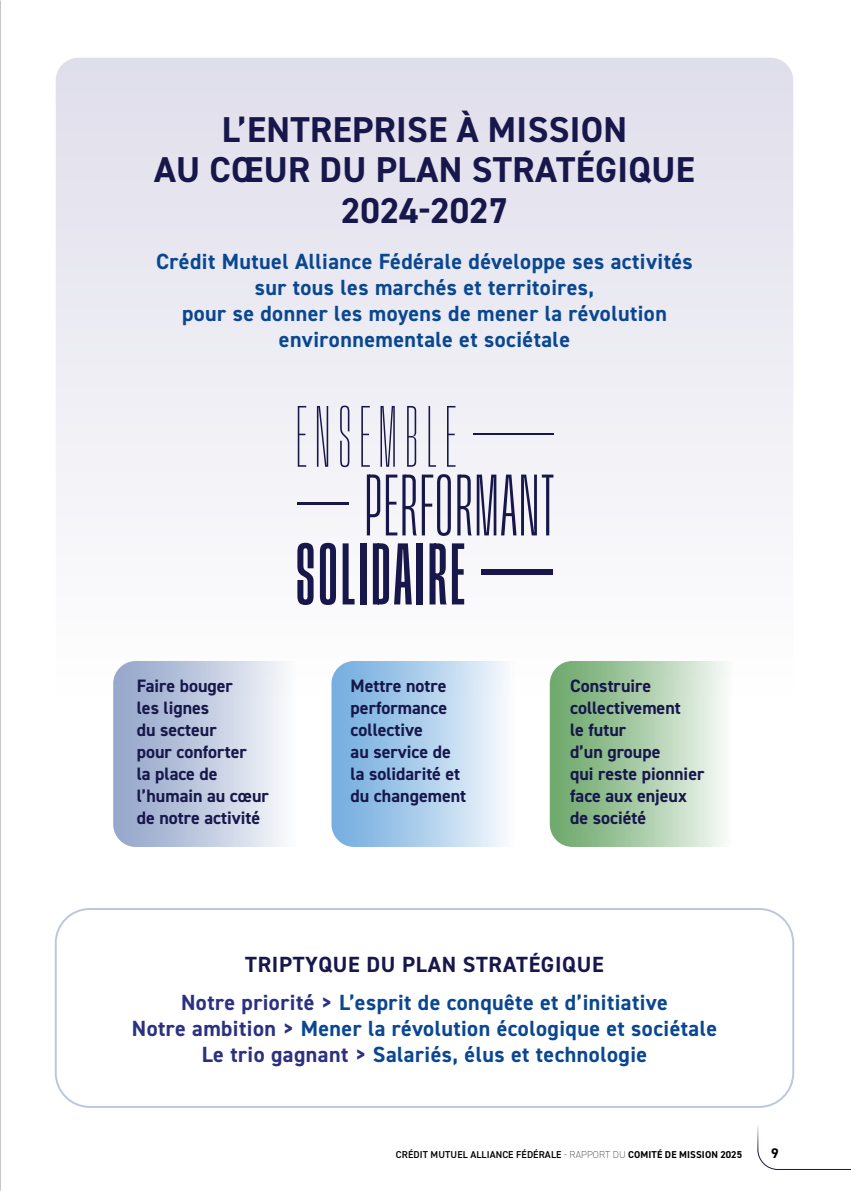
<style>
.page{position:relative;width:851px;height:1191px;background:#fff}
.page>*{position:absolute;margin:0;border:0;box-sizing:border-box;transform-origin:0 0}
.t1{font:700 36px/40px "DIN2014";letter-spacing:.01em;color:#17174b;text-align:center}
.t2{font:700 22px/26px "DIN2014";letter-spacing:.02em;color:#0a4791;text-align:center}
.t3{font:700 18px/22px "DIN2014";color:#17174b}
.t4{font:700 14px "DIN2014";color:#000}
.t5{font:600 10px "DIN2014";letter-spacing:.01em;color:#000}
.s1{color:#17174b}
.s2{color:#2b3180}
.s3{font-weight:200}
.s4{font-weight:700}
</style>
<div class="page">
<svg style="left:56px;top:58px;width:737px;height:547px;fill:#ebebf3"></svg>
<div style="left:55px;top:908px;width:739px;height:200px;border:2px solid #bdc7e0;border-radius:34px"></div>
<svg style="left:298px;top:406px;width:8px;height:61px"></svg>
<svg style="left:317px;top:406px;width:11px;height:61px"></svg>
<svg style="left:340px;top:405px;width:9px;height:62px"></svg>
<svg style="left:361px;top:406px;width:9px;height:61px"></svg>
<svg style="left:380px;top:406px;width:15px;height:61px"></svg>
<svg style="left:407px;top:406px;width:9px;height:61px"></svg>
<svg style="left:428px;top:406px;width:8px;height:61px"></svg>
<svg style="left:447px;top:406px;width:8px;height:61px"></svg>
<svg style="left:367px;top:474px;width:13px;height:61px"></svg>
<svg style="left:386px;top:474px;width:65px;height:62px"></svg>
<svg style="left:457px;top:474px;width:96px;height:61px"></svg>
<div style="left:481px;top:569px;width:72px;height:5px;background:#17174b"></div>
<hr style="left:297px;top:502px;width:51px;height:2px;background:#17174b">
<hr style="left:473px;top:434px;width:80px;height:1px;background:#17174b">
<svg style="left:297px;top:543px;width:16px;height:62px"></svg>
<svg style="left:320px;top:543px;width:16px;height:62px"></svg>
<svg style="left:342px;top:543px;width:12px;height:61px"></svg>
<div style="left:360px;top:543px;width:6px;height:61px;background:#17174b"></div>
<svg style="left:373px;top:543px;width:38px;height:61px"></svg>
<div style="left:417px;top:543px;width:6px;height:61px;background:#17174b"></div>
<svg style="left:429px;top:543px;width:17px;height:61px"></svg>
<svg style="left:452px;top:543px;width:12px;height:61px"></svg>
<svg style="left:113px;top:661px;width:172px;height:186px"></svg>
<svg style="left:331px;top:661px;width:175px;height:186px"></svg>
<svg style="left:549px;top:661px;width:176px;height:186px"></svg>
<svg style="left:757px;top:1125px;width:93px;height:45px"></svg>
<h1 class="t1" style="left:154px;top:110px;width:542px">L’ENTREPRISE À MISSION<br>AU CŒUR DU PLAN STRATÉGIQUE<br>2024-2027</h1>
<p class="t2" style="left:156px;top:248px;width:538px">Crédit Mutuel Alliance Fédérale développe ses activités sur tous les marchés et territoires,<br>pour se donner les moyens de mener la révolution environnementale et sociétale</p>
<p class="t3" style="left:137px;top:674px;width:133px">Faire bouger<br>les lignes<br>du secteur<br>pour conforter<br>la place de l’humain au cœur de notre activité</p>
<p class="t3" style="left:350px;top:674px;width:117px">Mettre notre performance collective<br>au service de la solidarité et du changement</p>
<p class="t3" style="left:570px;top:674px;width:136px">Construire collectivement<br>le futur<br>d’un groupe<br>qui reste pionnier face aux enjeux de société</p>
<p class="t2" style="left:181px;top:945px;width:488px;line-height:38px"><span class="s1">TRIPTYQUE DU PLAN STRATÉGIQUE<br></span><span class="s2">Notre priorité &gt;</span> L’esprit de conquête et d’initiative</p>
<p class="t2" style="left:132px;top:1015px;width:586px"><span class="s2">Notre ambition &gt;</span> Mener la révolution écologique et sociétale<br><span class="s2">Le trio gagnant &gt;</span> Salariés, élus et technologie</p>
<p class="t5" style="left:396px;top:1148px;width:347px">CRÉDIT MUTUEL ALLIANCE FÉDÉRALE <span class="s3">- RAPPORT DU</span> <span class="s4">COMITÉ DE MISSION 2025</span></p>
<p class="t4" style="left:771px;top:1143px;width:9px">9</p>
</div>
